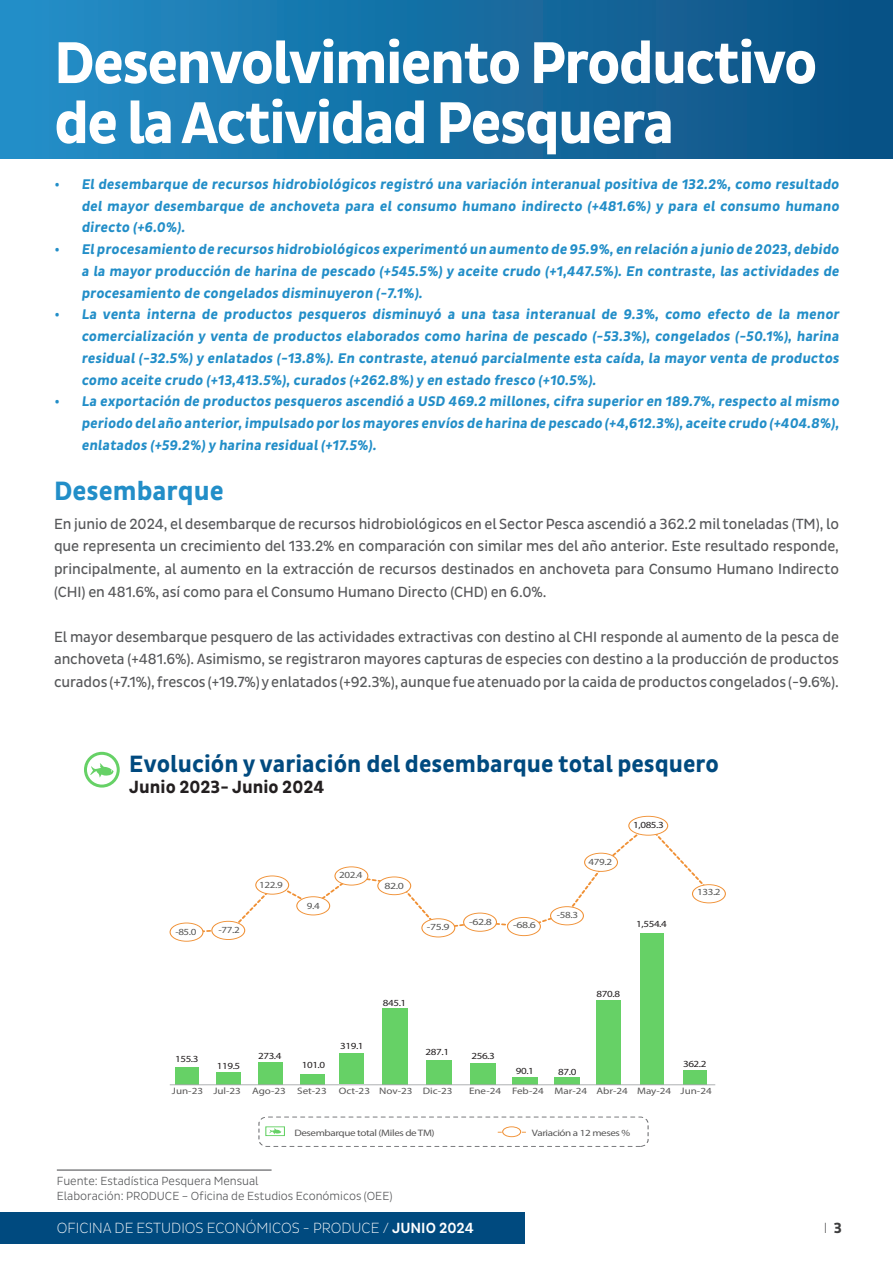
<style>
.page{position:relative;width:893px;height:1263px;background:#fff}
.page>*{position:absolute;margin:0;border:0;box-sizing:border-box;transform-origin:0 0}
.t1{font:700 60px/60px "Pluto Sans Cond";letter-spacing:-.035em;color:#fff}
.t2{font:700 27px "Pluto Sans Cond";color:#228ec8}
.t3{font:700 24px "Pluto Sans Cond";color:#004a7f}
.t4{font:700 18px "Pluto Sans Cond";color:#231f20}
.t5{font:15px/22.5px "Pluto Sans Cond";letter-spacing:-.005em;color:#57585a;text-align:justify}
.t6{font:300 15px "Pluto Sans Cond Ex";color:#fff}
.t7{font:300 15px "Pluto Sans Cond Ex";color:#3e3e3f}
.t8{font:700 14.25px/21.8px "Pluto Sans Cond";color:#228ec8;text-align:justify}
.t9{font:300 12px "Pluto Sans Cond";color:#57585a}
.t10{font:300 9.3px "Pluto Sans Cond";color:#585757;scale:1.18 1}
.t11{font:9.3px "Pluto Sans Cond";letter-spacing:-.035em;color:#231f20;scale:1.18 1}
.t12{font:9.3px "Pluto Sans Cond";letter-spacing:-.035em;color:#585757;scale:1.18 1}
.t13{font:9.3px "Pluto Sans Cond";letter-spacing:-.035em;color:#575756;scale:1.18 1}
.t14{font:9.3px "Pluto Sans Cond";letter-spacing:-.035em;color:#575756;scale:1.27 1}
.s1{font-family:"Pluto Sans Cond";font-weight:500}
.s2{font-family:"Pluto Sans Cond";font-weight:700}
</style>
<div class="page">
<div style="left:0;top:1212px;width:525px;height:32px;background:#004a7f"></div>
<div style="left:0;top:0;width:893px;height:158px;background:linear-gradient(to right,#238fc7,#0a5082)"></div>
<img style="left:0;top:0;width:1px;height:612px">
<svg style="left:196px;top:821px;width:515px;height:113px"></svg>
<div style="left:175px;top:1067px;width:24px;height:17px;background:#66d166"></div>
<div style="left:629px;top:816px;width:39px;height:19px;background:#fff;border-radius:50%"></div>
<div style="left:628px;top:816px;width:40px;height:20px;border:1px solid #f09034;border-radius:50%"></div>
<div style="left:340px;top:1053px;width:24px;height:31px;background:#66d166"></div>
<div style="left:300px;top:1074px;width:25px;height:10px;background:#66d166"></div>
<div style="left:259px;top:1062px;width:24px;height:23px;background:#66d166"></div>
<div style="left:217px;top:1072px;width:24px;height:12px;background:#66d166"></div>
<div style="left:683px;top:1070px;width:24px;height:15px;background:#66d166"></div>
<div style="left:426px;top:1060px;width:25px;height:24px;background:#66d166"></div>
<div style="left:470px;top:1063px;width:26px;height:22px;background:#66d166"></div>
<div style="left:512px;top:1077px;width:26px;height:8px;background:#66d166"></div>
<div style="left:554px;top:1077px;width:26px;height:8px;background:#66d166"></div>
<div style="left:422px;top:919px;width:33px;height:18px;background:#fff;border-radius:50%"></div>
<div style="left:421px;top:918px;width:34px;height:19px;border:1px solid #f09034;border-radius:50%"></div>
<div style="left:378px;top:877px;width:33px;height:18px;background:#fff;border-radius:50%"></div>
<div style="left:377px;top:876px;width:34px;height:19px;border:1px solid #f09034;border-radius:50%"></div>
<div style="left:692px;top:885px;width:33px;height:18px;background:#fff;border-radius:50%"></div>
<div style="left:692px;top:884px;width:34px;height:19px;border:1px solid #f09034;border-radius:50%"></div>
<div style="left:212px;top:921px;width:33px;height:18px;background:#fff;border-radius:50%"></div>
<div style="left:211px;top:921px;width:34px;height:19px;border:1px solid #f09034;border-radius:50%"></div>
<div style="left:256px;top:876px;width:33px;height:18px;background:#fff;border-radius:50%"></div>
<div style="left:255px;top:875px;width:34px;height:20px;border:1px solid #f09034;border-radius:50%"></div>
<div style="left:297px;top:897px;width:33px;height:18px;background:#fff;border-radius:50%"></div>
<div style="left:296px;top:896px;width:34px;height:19px;border:1px solid #f09034;border-radius:50%"></div>
<div style="left:335px;top:867px;width:33px;height:18px;background:#fff;border-radius:50%"></div>
<div style="left:335px;top:866px;width:33px;height:19px;border:1px solid #f09034;border-radius:50%"></div>
<div style="left:596px;top:1000px;width:24px;height:85px;background:#66d166"></div>
<div style="left:585px;top:853px;width:32px;height:18px;background:#fff;border-radius:50%"></div>
<div style="left:584px;top:853px;width:34px;height:19px;border:1px solid #f09034;border-radius:50%"></div>
<div style="left:640px;top:933px;width:23px;height:151px;background:#66d166"></div>
<div style="left:551px;top:907px;width:32px;height:18px;background:#fff;border-radius:50%"></div>
<div style="left:550px;top:906px;width:34px;height:19px;border:1px solid #f09034;border-radius:50%"></div>
<div style="left:508px;top:917px;width:32px;height:19px;background:#fff;border-radius:50%"></div>
<div style="left:507px;top:917px;width:34px;height:19px;border:1px solid #f09034;border-radius:50%"></div>
<div style="left:464px;top:913px;width:32px;height:18px;background:#fff;border-radius:50%"></div>
<div style="left:463px;top:912px;width:34px;height:20px;border:1px solid #f09034;border-radius:50%"></div>
<div style="left:382px;top:1008px;width:25px;height:76px;background:#66d166"></div>
<div style="left:170px;top:923px;width:33px;height:18px;background:#fff;border-radius:50%"></div>
<div style="left:170px;top:922px;width:33px;height:20px;border:1px solid #f09034;border-radius:50%"></div>
<hr style="left:170px;top:1084px;width:545px;height:1px;background:#a7a9ac">
<svg style="left:258px;top:1116px;width:391px;height:31px"></svg>
<hr style="left:57px;top:1169px;width:215px;height:1px;background:#57585a">
<div style="left:84px;top:752px;width:36px;height:35px;border:3px solid #66d166;border-radius:50%"></div>
<svg style="left:90px;top:763px;width:24px;height:14px"></svg>
<p class="t1" style="left:54px;top:34px;width:765px">Desenvolvimiento Productivo de la Actividad Pesquera</p>
<p class="t8" style="left:81px;top:173px;width:761px;text-indent:-27px">• El desembarque de recursos hidrobiológicos registró una variación interanual positiva de 132.2%, como resultado del mayor desembarque de anchoveta para el consumo humano indirecto (+481.6%) y para el consumo humano directo (+6.0%).</p>
<p class="t8" style="left:81px;top:239px;width:761px;text-indent:-27px">• El procesamiento de recursos hidrobiológicos experimentó un aumento de 95.9%, en relación a junio de 2023, debido a la mayor producción de harina de pescado (+545.5%) y aceite crudo (+1,447.5%). En contraste, las actividades de procesamiento de congelados disminuyeron (-7.1%).</p>
<p class="t8" style="left:81px;top:304px;width:761px;text-indent:-27px">• La venta interna de productos pesqueros disminuyó a una tasa interanual de 9.3%, como efecto de la menor comercialización y venta de productos elaborados como harina de pescado (-53.3%), congelados (-50.1%), harina residual (-32.5%) y enlatados (-13.8%). En contraste, atenuó parcialmente esta caída, la mayor venta de productos como aceite crudo (+13,413.5%), curados (+262.8%) y en estado fresco (+10.5%).</p>
<p class="t8" style="left:81px;top:391px;width:761px;text-indent:-27px">• La exportación de productos pesqueros ascendió a USD 469.2 millones, cifra superior en 189.7%, respecto al mismo periodo del año anterior, impulsado por los mayores envíos de harina de pescado (+4,612.3%), aceite crudo (+404.8%), enlatados (+59.2%) y harina residual (+17.5%).</p>
<p class="t2" style="left:54px;top:475px;width:171px">Desembarque</p>
<p class="t5" style="left:54px;top:513px;width:786px">En junio de 2024, el desembarque de recursos hidrobiológicos en el Sector Pesca ascendió a 362.2 mil toneladas (TM), lo que representa un crecimiento del 133.2% en comparación con similar mes del año anterior. Este resultado responde, principalmente, al aumento en la extracción de recursos destinados en anchoveta para Consumo Humano Indirecto (CHI) en 481.6%, así como para el Consumo Humano Directo (CHD) en 6.0%.</p>
<p class="t5" style="left:54px;top:625px;width:787px">El mayor desembarque pesquero de las actividades extractivas con destino al CHI responde al aumento de la pesca de anchoveta (+481.6%). Asimismo, se registraron mayores capturas de especies con destino a la producción de productos curados (+7.1%), frescos (+19.7%) y enlatados (+92.3%), aunque fue atenuado por la caida de productos congelados (-9.6%).</p>
<p class="t3" style="left:129px;top:750px;width:591px">Evolución y variación del desembarque total pesquero</p>
<p class="t4" style="left:129px;top:777px;width:196px">Junio 2023- Junio 2024</p>
<p class="t13" style="left:175px;top:926px;width:19px">-85.0</p>
<p class="t13" style="left:219px;top:924px;width:19px">-77.2</p>
<p class="t13" style="left:259px;top:879px;width:21px">122.9</p>
<p class="t13" style="left:307px;top:900px;width:12px">9.4</p>
<p class="t13" style="left:339px;top:869px;width:21px">202.4</p>
<p class="t14" style="left:384px;top:880px;width:17px">82.0</p>
<p class="t14" style="left:427px;top:921px;width:19px">-75.9</p>
<p class="t14" style="left:469px;top:916px;width:19px">-62.8</p>
<p class="t14" style="left:513px;top:919px;width:19px">-68.6</p>
<p class="t13" style="left:589px;top:856px;width:21px">479.2</p>
<p class="t13" style="left:557px;top:909px;width:19px">-58.3</p>
<p class="t11" style="left:633px;top:819px;width:27px">1,085.3</p>
<p class="t11" style="left:636px;top:918px;width:27px">1,554.4</p>
<p class="t13" style="left:697px;top:886px;width:21px">133.2</p>
<p class="t11" style="left:383px;top:997px;width:21px">845.1</p>
<p class="t11" style="left:597px;top:988px;width:21px">870.8</p>
<p class="t11" style="left:175px;top:1053px;width:21px">155.3</p>
<p class="t10" style="left:172px;top:1085px;width:28px">Jun-23</p>
<p class="t11" style="left:217px;top:1060px;width:21px">119.5</p>
<p class="t10" style="left:213px;top:1085px;width:25px">Jul-23</p>
<p class="t11" style="left:258px;top:1050px;width:21px">273.4</p>
<p class="t11" style="left:302px;top:1059px;width:21px">101.0</p>
<p class="t10" style="left:252px;top:1085px;width:65px">Ago-23 Set-23</p>
<p class="t11" style="left:340px;top:1040px;width:21px">319.1</p>
<p class="t10" style="left:339px;top:1085px;width:28px">Oct-23</p>
<p class="t11" style="left:426px;top:1046px;width:21px">287.1</p>
<p class="t11" style="left:471px;top:1050px;width:21px">256.3</p>
<p class="t11" style="left:516px;top:1065px;width:17px">90.1</p>
<p class="t10" style="left:379px;top:1085px;width:64px">Nov-23 Dic-23</p>
<p class="t10" style="left:469px;top:1085px;width:65px">Ene-24 Feb-24</p>
<p class="t11" style="left:558px;top:1066px;width:17px">87.0</p>
<p class="t10" style="left:554px;top:1085px;width:29px">Mar-24</p>
<p class="t10" style="left:596px;top:1085px;width:28px">Abr-24</p>
<p class="t10" style="left:637px;top:1085px;width:30px">May-24</p>
<p class="t11" style="left:683px;top:1058px;width:21px">362.2</p>
<p class="t10" style="left:681px;top:1085px;width:28px">Jun-24</p>
<p class="t12" style="left:294px;top:1127px;width:120px">Desembarque total (Miles de TM)</p>
<p class="t12" style="left:532px;top:1127px;width:85px">Variación a 12 meses %</p>
<p class="t9" style="left:57px;top:1174px;width:203px">Fuente: Estadística Pesquera Mensual</p>
<p class="t9" style="left:57px;top:1189px;width:337px">Elaboración: PRODUCE – Oficina de Estudios Económicos (OEE)</p>
<p class="t6" style="left:57px;top:1220px;width:419px">OFICINA DE ESTUDIOS ECONÓMICOS - PRODUCE / <span class="s1">JUNIO 2024</span></p>
<p class="t7" style="left:824px;top:1220px;width:19px">I <span class="s2">3</span></p>
</div>
